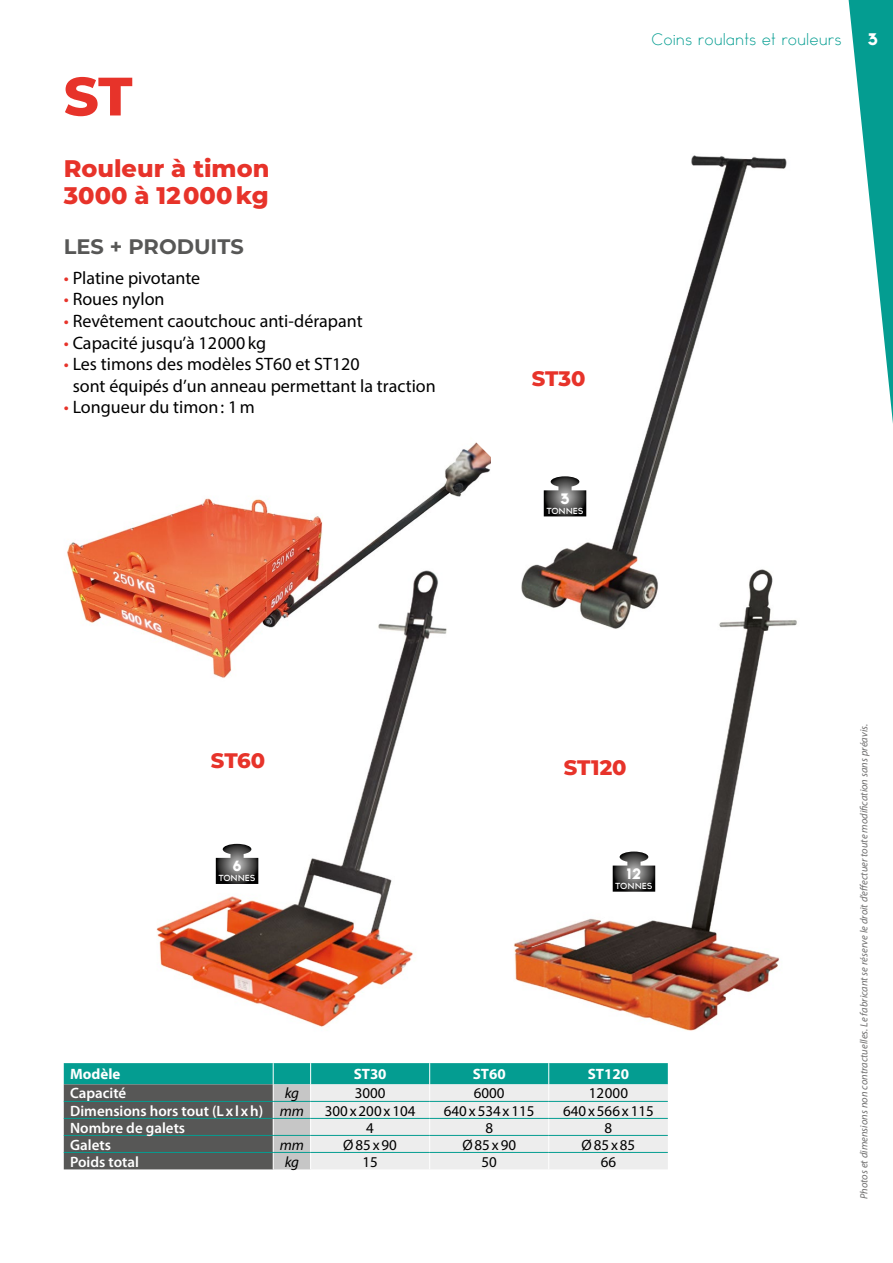
<style>
.page{position:relative;width:893px;height:1263px;background:#fff}
.page>*{position:absolute;margin:0;border:0;box-sizing:border-box;transform-origin:0 0}
.t1{font:800 54px "Montserrat";color:#e7332a}
.t2{font:800 24px/27px "Montserrat";color:#e7332a}
.t3{font:800 21px "Montserrat";color:#e7332a}
.t4{font:700 21px "Montserrat";color:#575756}
.t5{font:18px/21.6px "Myriad Pro";color:#000}
.t6{font:15px "Myriad Pro";color:#000}
.t7{font:600 15px "Myriad Pro";color:#fff}
.t8{font:300 15px "TYPOGRAPHPRO";color:#049d91}
.t9{font:700 15px "Myriad Pro";color:#fff}
.t10{font:italic 15px "Myriad Pro";color:#000}
.t11{font:800 15px "TYPOGRAPHPRO";color:#fff}
.t12{font:800 13.5px "TYPOGRAPHPRO";color:#fff}
.t13{font:italic 10.5px "Myriad Pro";color:#706f6f}
.t14{font:600 7.8px "TYPOGRAPHPRO";color:#fff}
.s1{color:#e7332a}
.s2{font-weight:400;font-style:italic;color:#000}
</style>
<div class="page">
<svg style="left:848px;top:0;width:45px;height:424px"></svg>
<svg style="left:64px;top:1063px;width:604px;height:106px;background:#92b1af"></svg>
<hr style="left:64px;top:1101px;width:209px;height:1px;background:#049d91">
<hr style="left:273px;top:1101px;width:38px;height:1px;background:#049d91">
<hr style="left:311px;top:1101px;width:119px;height:1px;background:#049d91">
<hr style="left:430px;top:1101px;width:119px;height:1px;background:#049d91">
<hr style="left:549px;top:1101px;width:119px;height:1px;background:#049d91">
<hr style="left:64px;top:1118px;width:209px;height:1px;background:#049d91">
<hr style="left:273px;top:1118px;width:38px;height:1px;background:#049d91">
<hr style="left:311px;top:1118px;width:119px;height:1px;background:#049d91">
<hr style="left:430px;top:1118px;width:119px;height:1px;background:#049d91">
<hr style="left:549px;top:1118px;width:119px;height:1px;background:#049d91">
<hr style="left:64px;top:1135px;width:209px;height:1px;background:#049d91">
<hr style="left:273px;top:1135px;width:38px;height:1px;background:#049d91">
<hr style="left:311px;top:1135px;width:119px;height:1px;background:#049d91">
<hr style="left:430px;top:1135px;width:119px;height:1px;background:#049d91">
<hr style="left:549px;top:1135px;width:119px;height:1px;background:#049d91">
<hr style="left:64px;top:1152px;width:209px;height:1px;background:#049d91">
<hr style="left:273px;top:1152px;width:38px;height:1px;background:#049d91">
<hr style="left:311px;top:1152px;width:119px;height:1px;background:#049d91">
<hr style="left:430px;top:1152px;width:119px;height:1px;background:#049d91">
<hr style="left:549px;top:1152px;width:119px;height:1px;background:#049d91">
<img style="left:530px;top:155px;width:257px;height:412px">
<svg style="left:544px;top:476px;width:42px;height:40px"></svg>
<img style="left:513px;top:567px;width:284px;height:464px">
<svg style="left:613px;top:851px;width:42px;height:41px"></svg>
<img style="left:156px;top:683px;width:257px;height:344px">
<svg style="left:216px;top:844px;width:42px;height:40px;background:#6b6b6a"></svg>
<img style="left:67px;top:442px;width:424px;height:241px">
<h1 class="t1" style="left:64px;top:57px;width:70px">ST</h1>
<h2 class="t2" style="left:64px;top:153px;width:207px">Rouleur à timon<br>3000 à 12 000 kg</h2>
<p class="t4" style="left:64px;top:231px;width:182px">LES + PRODUITS</p>
<p class="t5" style="left:64px;top:267px;width:138px"><span class="s1">•</span> Platine pivotante</p>
<p class="t5" style="left:64px;top:288px;width:102px"><span class="s1">•</span> Roues nylon</p>
<p class="t5" style="left:64px;top:310px;width:300px"><span class="s1">•</span> Revêtement caoutchouc anti-dérapant</p>
<p class="t5" style="left:64px;top:331px;width:204px"><span class="s1">•</span> Capacité jusqu’à 12000kg</p>
<p class="t5" style="left:73px;top:353px;width:365px;text-indent:-9px"><span class="s1">•</span> Les timons des modèles ST60 et ST120<br>sont équipés d’un anneau permettant la traction</p>
<p class="t5" style="left:64px;top:396px;width:192px"><span class="s1">•</span> Longueur du timon: 1m</p>
<p class="t8" style="left:651px;top:30px;width:192px">Coins roulants et rouleurs</p>
<p class="t11" style="left:868px;top:28px;width:12px">3</p>
<p class="t3" style="left:532px;top:363px;width:55px">ST30</p>
<p class="t12" style="left:560px;top:488px;width:11px">3</p>
<p class="t14" style="left:546px;top:505px;width:39px">TONNES</p>
<p class="t3" style="left:211px;top:745px;width:56px">ST60</p>
<p class="t12" style="left:232px;top:856px;width:11px">6</p>
<p class="t14" style="left:218px;top:873px;width:39px">TONNES</p>
<p class="t3" style="left:564px;top:752px;width:64px">ST120</p>
<p class="t12" style="left:626px;top:863px;width:16px">12</p>
<p class="t14" style="left:615px;top:880px;width:39px">TONNES</p>
<p class="t9" style="left:70px;top:1064px;width:52px">Modèle</p>
<p class="t9" style="left:354px;top:1064px;width:34px">ST30</p>
<p class="t9" style="left:473px;top:1064px;width:34px">ST60</p>
<p class="t9" style="left:588px;top:1064px;width:43px">ST120</p>
<p class="t7" style="left:70px;top:1084px;width:58px">Capacité</p>
<p class="t10" style="left:285px;top:1084px;width:16px">kg</p>
<p class="t6" style="left:355px;top:1084px;width:32px">3000</p>
<p class="t6" style="left:474px;top:1084px;width:32px">6000</p>
<p class="t6" style="left:589px;top:1084px;width:41px">12000</p>
<p class="t7" style="left:70px;top:1101px;width:235px">Dimensions hors tout (L x l xh) <span class="s2">mm</span></p>
<p class="t6" style="left:325px;top:1101px;width:92px">300x200x104</p>
<p class="t6" style="left:444px;top:1101px;width:92px">640x534x115</p>
<p class="t6" style="left:563px;top:1101px;width:92px">640x566x115</p>
<p class="t7" style="left:70px;top:1118px;width:117px">Nombre de galets</p>
<p class="t6" style="left:366px;top:1118px;width:9px">4</p>
<p class="t6" style="left:485px;top:1118px;width:9px">8</p>
<p class="t6" style="left:605px;top:1118px;width:9px">8</p>
<p class="t7" style="left:70px;top:1135px;width:42px">Galets</p>
<p class="t10" style="left:280px;top:1135px;width:26px">mm</p>
<p class="t6" style="left:343px;top:1135px;width:55px">Ø85x90</p>
<p class="t6" style="left:462px;top:1135px;width:55px">Ø85x90</p>
<p class="t6" style="left:582px;top:1135px;width:55px">Ø85x85</p>
<p class="t7" style="left:70px;top:1152px;width:70px">Poids total</p>
<p class="t10" style="left:285px;top:1152px;width:16px">kg</p>
<p class="t6" style="left:362px;top:1152px;width:17px">15</p>
<p class="t6" style="left:482px;top:1152px;width:17px">50</p>
<p class="t6" style="left:601px;top:1152px;width:17px">66</p>
<p class="t13" style="left:857px;top:1199px;width:477px;rotate:-90deg">Photos et dimensions non contractuelles. Le fabricant se réserve le droit d’effectuer toute modification sans préavis.</p>
</div>
